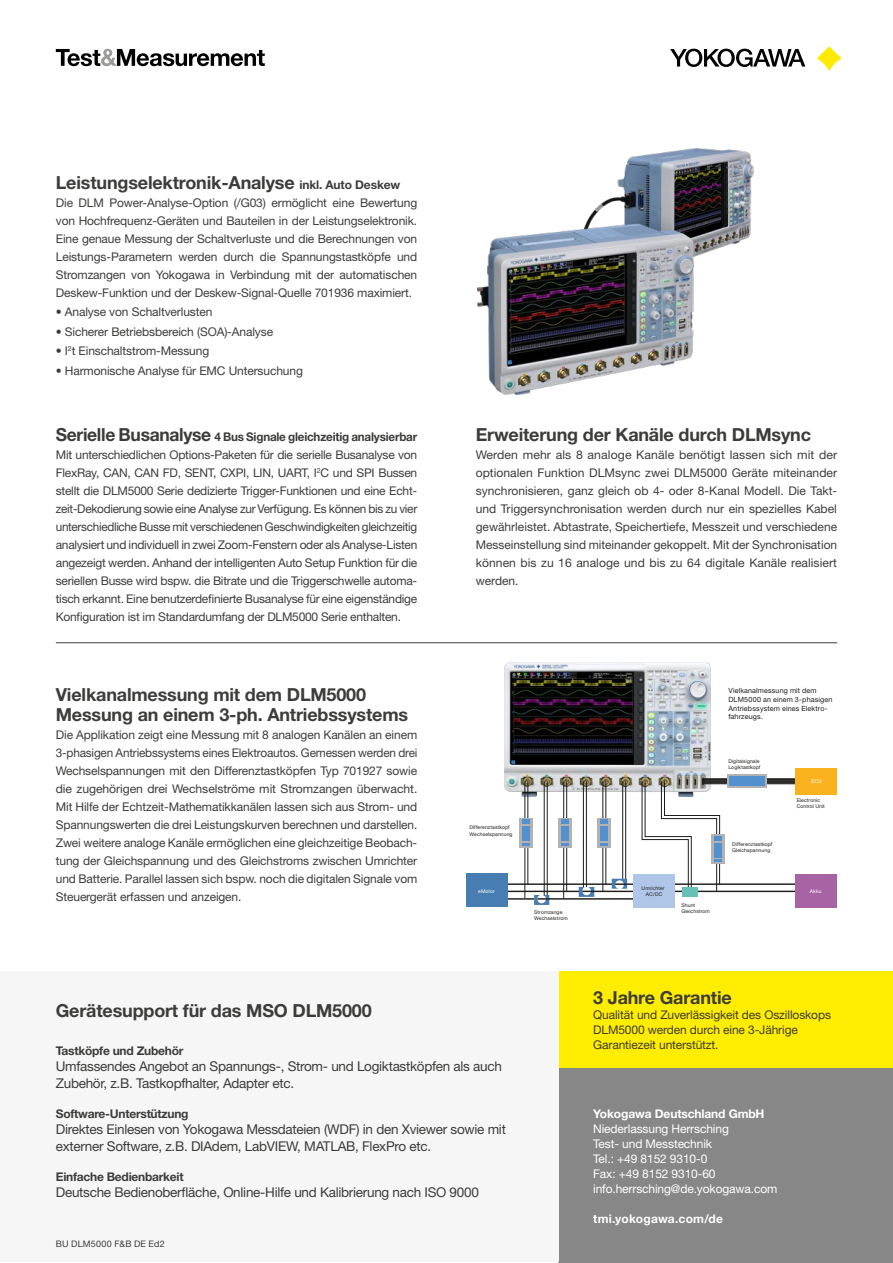
<style>
.page{position:relative;width:893px;height:1263px;background:#fff}
.page>*{position:absolute;margin:0;border:0;box-sizing:border-box;transform-origin:0 0}
.t1{font:700 18px/20.1px "Helvetica Neue LT Std";letter-spacing:-.01em;color:#3c3c3b}
.t2{font:13.5px/16.2px "Helvetica Neue LT Std";letter-spacing:-.02em;color:#3c3c3b}
.t3{font:12px/18px "Helvetica Neue LT Std";letter-spacing:-.01em;color:#3c3c3b;text-align:justify}
.t4{font:12px/15px "Helvetica Neue LT Std";letter-spacing:-.01em;color:#fff}
.t5{font:700 12px "Helvetica Neue LT Std";letter-spacing:-.02em;color:#3c3c3b}
.t6{font:700 12px "Helvetica Neue LT Std";letter-spacing:-.01em;color:#fff}
.t7{font:700 12px "Helvetica Neue LT Std";letter-spacing:.02em;color:#fff}
.t8{font:9px "Helvetica Neue LT Std";letter-spacing:.025em;color:#3c3c3b}
.t9{font:7.2px/8.6px "Helvetica Neue LT Std";letter-spacing:.02em;color:#1d1d1b}
.t10{font:5.1px/6.1px "Helvetica Neue LT Std";letter-spacing:.015em;color:#1d1d1b}
.t11{font:5.1px "Helvetica Neue LT Std";letter-spacing:.02em;color:#fff}
.s1{font-size:12px}
.s2{font-weight:700;font-size:18px}
.s3{font-weight:700}
</style>
<div class="page">
<svg style="left:56px;top:49px;width:209px;height:17px"></svg>
<svg style="left:670px;top:49px;width:135px;height:18px"></svg>
<svg style="left:817px;top:46px;width:25px;height:25px"></svg>
<div style="left:558px;top:971px;width:335px;height:98px;background:#ffed00"></div>
<div style="left:558px;top:1069px;width:335px;height:194px;background:#878787"></div>
<div style="left:0;top:971px;width:558px;height:291px;background:#f6f6f6"></div>
<img style="left:505px;top:663px;width:205px;height:133px">
<hr style="left:507px;top:883px;width:106px;height:2px;background:#1d1d1b">
<hr style="left:505px;top:891px;width:75px;height:1px;background:#1d1d1b">
<hr style="left:625px;top:781px;width:1px;height:99px;background:#1d1d1b">
<hr style="left:622px;top:781px;width:1px;height:99px;background:#1d1d1b">
<hr style="left:586px;top:781px;width:1px;height:106px;background:#1d1d1b">
<hr style="left:583px;top:781px;width:1px;height:106px;background:#1d1d1b">
<hr style="left:566px;top:781px;width:1px;height:110px;background:#1d1d1b">
<hr style="left:605px;top:781px;width:1px;height:103px;background:#1d1d1b">
<hr style="left:563px;top:781px;width:1px;height:117px;background:#1d1d1b">
<hr style="left:602px;top:781px;width:1px;height:111px;background:#1d1d1b">
<hr style="left:547px;top:781px;width:1px;height:115px;background:#1d1d1b">
<hr style="left:544px;top:781px;width:1px;height:115px;background:#1d1d1b">
<hr style="left:527px;top:781px;width:1px;height:103px;background:#1d1d1b">
<hr style="left:524px;top:781px;width:1px;height:117px;background:#1d1d1b">
<svg style="left:612px;top:879px;width:15px;height:10px"></svg>
<svg style="left:534px;top:895px;width:15px;height:10px"></svg>
<svg style="left:579px;top:887px;width:15px;height:10px"></svg>
<hr style="left:702px;top:778px;width:95px;height:1px;background:#1d1d1b">
<hr style="left:702px;top:779px;width:95px;height:1px;background:#1d1d1b">
<hr style="left:702px;top:780px;width:95px;height:1px;background:#1d1d1b">
<hr style="left:702px;top:781px;width:95px;height:1px;background:#1d1d1b">
<hr style="left:702px;top:782px;width:95px;height:1px;background:#1d1d1b">
<hr style="left:702px;top:783px;width:95px;height:1px;background:#1d1d1b">
<div style="left:796px;top:768px;width:41px;height:26px;background:#fab31e"></div>
<div style="left:727px;top:775px;width:40px;height:13px;background:#b2b2b2"></div>
<div style="left:730px;top:776px;width:35px;height:10px;background:#5291ce"></div>
<div style="left:711px;top:834px;width:14px;height:30px;background:#b2b2b2"></div>
<div style="left:559px;top:818px;width:13px;height:30px;background:#b2b2b2"></div>
<div style="left:598px;top:818px;width:13px;height:30px;background:#b2b2b2"></div>
<div style="left:520px;top:818px;width:13px;height:30px;background:#b2b2b2"></div>
<div style="left:561px;top:819px;width:8px;height:5px;background:#5291ce"></div>
<div style="left:600px;top:819px;width:8px;height:5px;background:#5291ce"></div>
<div style="left:522px;top:819px;width:8px;height:5px;background:#5291ce"></div>
<svg style="left:641px;top:780px;width:81px;height:113px"></svg>
<svg style="left:561px;top:843px;width:8px;height:3px"></svg>
<svg style="left:600px;top:843px;width:8px;height:3px"></svg>
<svg style="left:522px;top:843px;width:8px;height:3px"></svg>
<div style="left:714px;top:843px;width:8px;height:14px;background:#5291ce"></div>
<div style="left:561px;top:827px;width:8px;height:14px;background:#5291ce"></div>
<div style="left:600px;top:827px;width:8px;height:14px;background:#5291ce"></div>
<div style="left:522px;top:827px;width:8px;height:14px;background:#5291ce"></div>
<hr style="left:537px;top:898px;width:100px;height:2px;background:#1d1d1b">
<hr style="left:506px;top:898px;width:28px;height:2px;background:#1d1d1b">
<div style="left:467px;top:874px;width:41px;height:33px;background:#477db0"></div>
<hr style="left:582px;top:891px;width:214px;height:1px;background:#1d1d1b">
<hr style="left:615px;top:883px;width:182px;height:2px;background:#1d1d1b">
<div style="left:633px;top:874px;width:41px;height:34px;background:#b0c6e8"></div>
<div style="left:796px;top:874px;width:41px;height:33px;background:#a863a5"></div>
<div style="left:682px;top:887px;width:16px;height:10px;background:#67c0b7"></div>
<img style="left:478px;top:149px;width:276px;height:245px">
<hr style="left:56px;top:642px;width:781px;height:1px;background:#3c3c3b">
<h1 class="t1" style="left:56px;top:172px;width:346px">Leistungselektronik-Analyse <span class="s1">inkl. Auto Deskew</span></h1>
<p class="t3" style="left:56px;top:193px;width:363px">Die DLM Power-Analyse-Option (/G03) ermöglicht eine Bewertung von Hochfrequenz-Geräten und Bauteilen in der Leistungselektronik.<br>Eine genaue Messung der Schaltverluste und die Berechnungen von Leistungs-Parametern werden durch die Spannungstastköpfe und Stromzangen von Yokogawa in Verbindung mit der automatischen Deskew-Funktion und der Deskew-Signal-Quelle 701936 maximiert.</p>
<p class="t3" style="left:56px;top:303px;width:158px">• Analyse von Schaltverlusten</p>
<p class="t3" style="left:56px;top:322px;width:219px">• Sicherer Betriebsbereich (SOA)-Analyse</p>
<p class="t3" style="left:56px;top:342px;width:155px">• I<sup>2</sup>t Einschaltstrom-Messung</p>
<p class="t3" style="left:56px;top:361px;width:249px">• Harmonische Analyse für EMC Untersuchung</p>
<p class="t3" style="left:56px;top:427px;width:363px"><span class="s2">Serielle Busanalyse</span> <span class="s3">4 Bus Signale gleichzeitig analysierbar </span>Mit unterschiedlichen Options-Paketen für die serielle Busanalyse von FlexRay, CAN, CAN FD, SENT, CXPI, LIN, UART, I<sup>2</sup>C und SPI Bussen stellt die DLM5000 Serie dedizierte Trigger-Funktionen und eine Echt&shy;zeit-Dekodierung sowie eine Analyse zur Verfügung. Es können bis zu vier unterschiedliche Busse mit verschiedenen Geschwindigkeiten gleichzeitig analysiert und individuell in zwei Zoom-Fenstern oder als Analyse-Listen angezeigt werden. Anhand der intelligenten Auto Setup Funktion für die seriellen Busse wird bspw. die Bitrate und die Triggerschwelle automa&shy;tisch erkannt. Eine benutzerdefinierte Busanalyse für eine eigenständige Konfiguration ist im Standardumfang der DLM5000 Serie enthalten.</p>
<h1 class="t1" style="left:56px;top:684px;width:354px">Vielkanalmessung mit dem DLM5000<br>Messung an einem 3-ph. Antriebssystems</h1>
<p class="t3" style="left:56px;top:726px;width:363px">Die Applikation zeigt eine Messung mit 8 analogen Kanälen an einem 3-phasigen Antriebssystems eines Elektroautos. Gemessen werden drei Wechselspannungen mit den Differenztastköpfen Typ 701927 sowie die zugehörigen drei Wechselströme mit Stromzangen überwacht.<br>Mit Hilfe der Echtzeit-Mathematikkanälen lassen sich aus Strom- und Spannungswerten die drei Leistungskurven berechnen und darstellen.<br>Zwei weitere analoge Kanäle ermöglichen eine gleichzeitige Beobach&shy;tung der Gleichspannung und des Gleichstroms zwischen Umrichter und Batterie. Parallel lassen sich bspw. noch die digitalen Signale vom Steuergerät erfassen und anzeigen.</p>
<h1 class="t1" style="left:476px;top:424px;width:337px">Erweiterung der Kanäle durch DLMsync</h1>
<p class="t3" style="left:476px;top:445px;width:363px">Werden mehr als 8 analoge Kanäle benötigt lassen sich mit der optionalen Funktion DLMsync zwei DLM5000 Geräte miteinander synchronisieren, ganz gleich ob 4- oder 8-Kanal Modell. Die Takt&shy;und Triggersynchronisation werden durch nur ein spezielles Kabel gewährleistet. Abtastrate, Speichertiefe, Messzeit und verschiedene Messeinstellung sind miteinander gekoppelt. Mit der Synchronisation können bis zu 16 analoge und bis zu 64 digitale Kanäle realisiert werden.</p>
<p class="t9" style="left:728px;top:686px;width:106px">Vielkanalmessung mit dem<br>DLM5000 an einem 3-phasigen<br>Antriebssystem eines Elektro&shy;fahrzeugs.</p>
<p class="t10" style="left:469px;top:824px;width:45px">Differenztastkopf<br>Wechselspannung</p>
<p class="t10" style="left:728px;top:758px;width:34px">Digitalsignale<br>Logiktastkopf</p>
<p class="t10" style="left:732px;top:840px;width:42px">Differenztastkopf<br>Gleichspannung</p>
<p class="t11" style="left:811px;top:778px;width:12px">ECU</p>
<p class="t10" style="left:797px;top:797px;width:30px">Electronic<br>Control Unit</p>
<p class="t11" style="left:478px;top:888px;width:18px">eMotor</p>
<p class="t10" style="left:642px;top:885px;width:25px;text-align:center">Umrichter<br>AC/DC</p>
<p class="t11" style="left:810px;top:888px;width:13px">Akku</p>
<p class="t10" style="left:534px;top:909px;width:35px">Stromzange<br>Wechselstrom</p>
<p class="t10" style="left:681px;top:901px;width:30px">Shunt<br>Gleichstrom</p>
<h1 class="t1" style="left:56px;top:1000px;width:317px">Gerätesupport für das MSO DLM5000</h1>
<p class="t5" style="left:56px;top:1043px;width:129px">Tastköpfe und Zubehör</p>
<p class="t2" style="left:56px;top:1058px;width:448px">Umfassendes Angebot an Spannungs-, Strom- und Logiktastköpfen als auch<br>Zubehör, z.B. Tastkopfhalter, Adapter etc.</p>
<p class="t5" style="left:56px;top:1106px;width:134px">Software-Unterstützung</p>
<p class="t2" style="left:56px;top:1121px;width:452px">Direktes Einlesen von Yokogawa Messdateien (WDF) in den Xviewer sowie mit externer Software, z.B. DIAdem, LabVIEW, MATLAB, FlexPro etc.</p>
<p class="t5" style="left:56px;top:1169px;width:129px">Einfache Bedienbarkeit</p>
<p class="t2" style="left:56px;top:1184px;width:424px">Deutsche Bedienoberfläche, Online-Hilfe und Kalibrierung nach ISO 9000</p>
<p class="t8" style="left:56px;top:1238px;width:110px">BU DLM5000 F&amp;B DE Ed2</p>
<h1 class="t1" style="left:593px;top:987px;width:140px">3 Jahre Garantie</h1>
<p class="t3" style="left:593px;top:1007px;width:239px;line-height:15px;text-align:left">Qualität und Zuverlässigkeit des Oszilloskops<br>DLM5000 werden durch eine 3-Jährige<br>Garantiezeit unterstützt.</p>
<p class="t6" style="left:593px;top:1106px;width:173px">Yokogawa Deutschland GmbH</p>
<p class="t4" style="left:593px;top:1121px;width:186px">Niederlassung Herrsching<br>Test- und Messtechnik<br>Tel.: +49 8152 9310-0<br>Fax: +49 8152 9310-60 info.herrsching@de.yokogawa.com</p>
<p class="t7" style="left:593px;top:1211px;width:131px">tmi.yokogawa.com/de</p>
</div>
